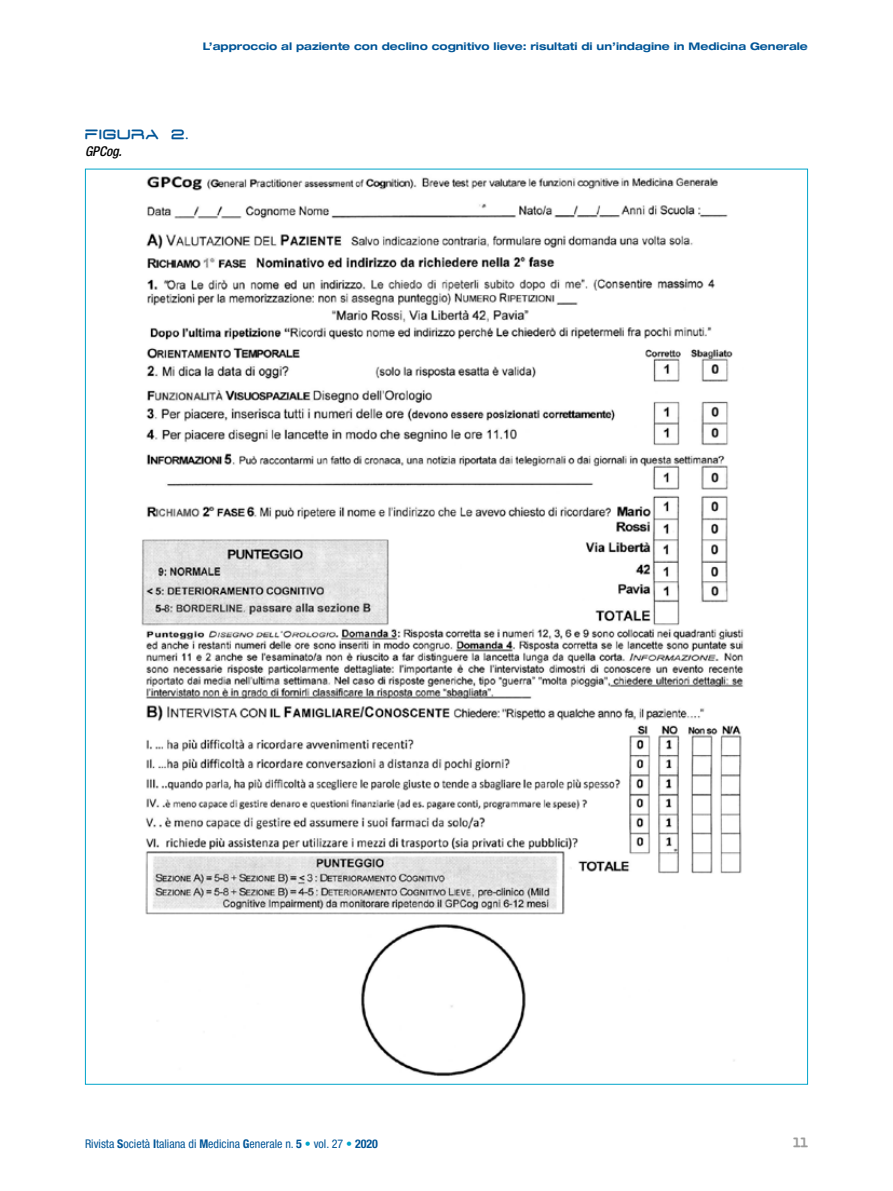
<style>
.page{position:relative;width:893px;height:1191px;background:#fff}
.page>*{position:absolute;margin:0;border:0;box-sizing:border-box;transform-origin:0 0}
.t1{font:13.5px "D3 Euronism Bold";letter-spacing:.11em;color:#005597}
.t2{font:italic 500 condensed 13.5px "Helvetica Neue LT Std";color:#000}
.t3{font:13.5px "D3 Euronism Bold";color:#9d9d9c}
.t4{font:condensed 12px "Helvetica Neue LT Std";color:#005597}
.t5{font:700 expanded 10.5px "Helvetica Neue LT Std";color:#005597}
.s1{font-weight:700}
.s2{color:#00a4ca}
</style>
<div class="page">
<img style="left:141px;top:176px;width:603px;height:901px">
<p class="t5" style="left:203px;top:40px;width:606px">L’approccio al paziente con declino cognitivo lieve: risultati di un’indagine in Medicina Generale</p>
<p class="t1" style="left:85px;top:129px;width:105px">FIGURA 2.</p>
<p class="t2" style="left:85px;top:143px;width:38px">GPCog.</p>
<p class="t4" style="left:85px;top:1137px;width:294px">Rivista <span class="s1">S</span>ocietà <span class="s1">I</span>taliana di <span class="s1">M</span>edicina <span class="s1">G</span>enerale n. <span class="s1">5</span> <span class="s2">•</span> vol. 27 <span class="s2">•</span> <span class="s1">2020</span></p>
<p class="t3" style="left:794px;top:1137px;width:16px">11</p>
</div>
